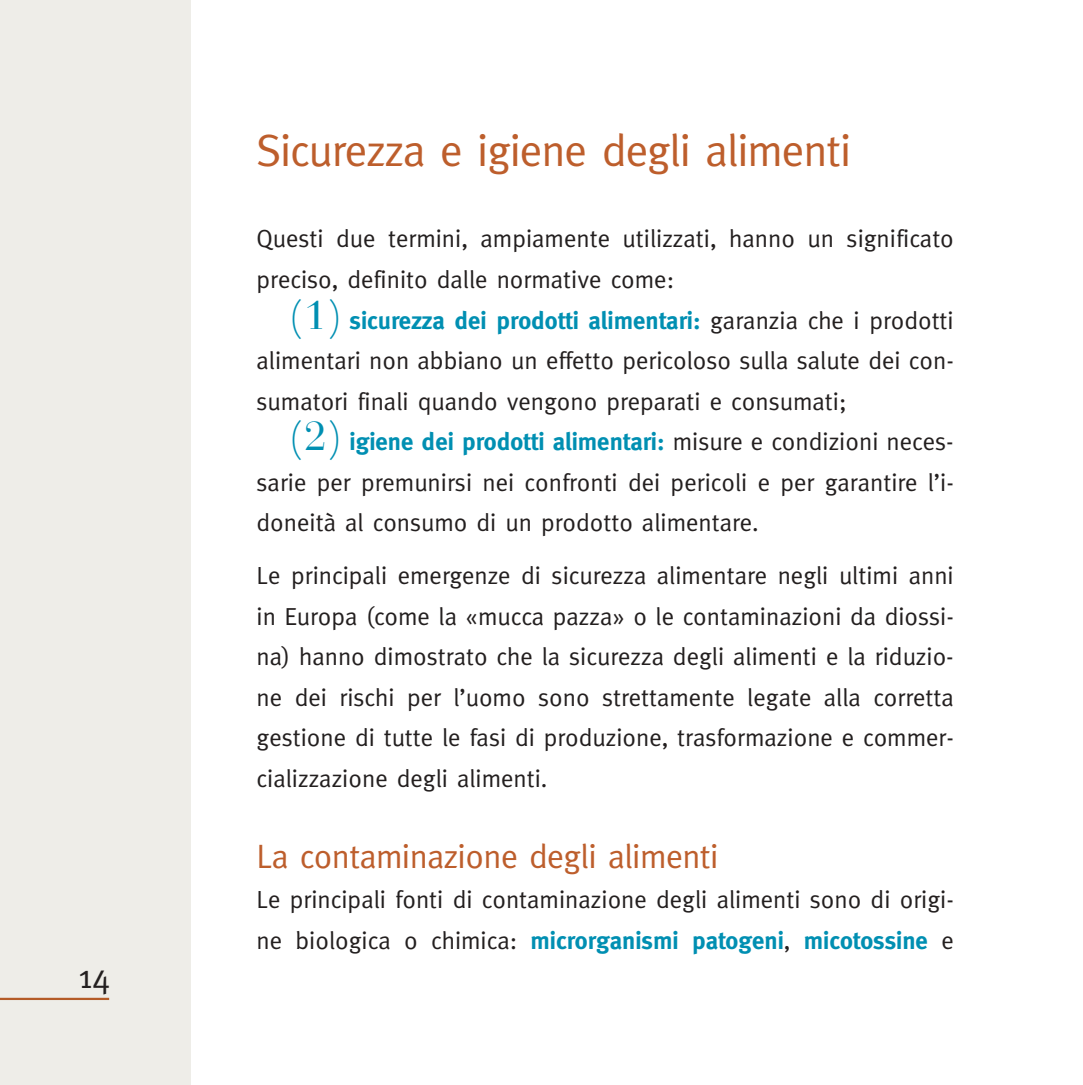
<style>
.page{position:relative;width:1083px;height:1085px;background:#fff}
.page>*{position:absolute;margin:0;border:0;box-sizing:border-box;transform-origin:0 0}
.t1{font:45px "Meta";letter-spacing:-.02em;color:#bd5e2c}
.t2{font:33.75px "Meta";letter-spacing:-.015em;color:#bd5e2c}
.t3{font:33.75px "Meta";color:#231f1f}
.t4{font:24.75px/40.5px "Meta";color:#231f1f;text-align:justify}
.s1{font-family:"Bauer Bodoni";font-size:40.5px;color:#008fb2}
.s2{font-weight:700;color:#008fb2}
</style>
<div class="page">
<div style="left:0;top:0;width:191px;height:1085px;background:#eeede8"></div>
<h2 class="t3" style="left:79px;top:964px;width:33px">14</h2>
<h1 class="t1" style="left:257px;top:134px;width:596px">Sicurezza e igiene degli alimenti</h1>
<p class="t4" style="left:257px;top:221px;width:699px">Questi due termini, ampiamente utilizzati, hanno un significato preciso, definito dalle normative come:</p>
<p class="t4" style="left:257px;top:302px;width:699px;text-indent:32px"><span class="s1">(1)</span> <span class="s2">sicurezza dei prodotti alimentari:</span> garanzia che i prodotti alimentari non abbiano un effetto pericoloso sulla salute dei con&shy;sumatori finali quando vengono preparati e consumati;</p>
<p class="t4" style="left:257px;top:423px;width:699px;text-indent:32px"><span class="s1">(2)</span> <span class="s2">igiene dei prodotti alimentari:</span> misure e condizioni neces&shy;sarie per premunirsi nei confronti dei pericoli e per garantire l’i&shy;doneità al consumo di un prodotto alimentare.</p>
<p class="t4" style="left:257px;top:557px;width:699px">Le principali emergenze di sicurezza alimentare negli ultimi anni in Europa (come la «mucca pazza» o le contaminazioni da diossi&shy;na) hanno dimostrato che la sicurezza degli alimenti e la riduzio&shy;ne dei rischi per l’uomo sono strettamente legate alla corretta gestione di tutte le fasi di produzione, trasformazione e commer&shy;cializzazione degli alimenti.</p>
<h2 class="t2" style="left:257px;top:844px;width:464px">La contaminazione degli alimenti</h2>
<p class="t4" style="left:257px;top:881px;width:699px">Le principali fonti di contaminazione degli alimenti sono di origi&shy;ne biologica o chimica: <span class="s2">microrganismi patogeni</span>, <span class="s2">micotossine</span> e</p>
</div>
